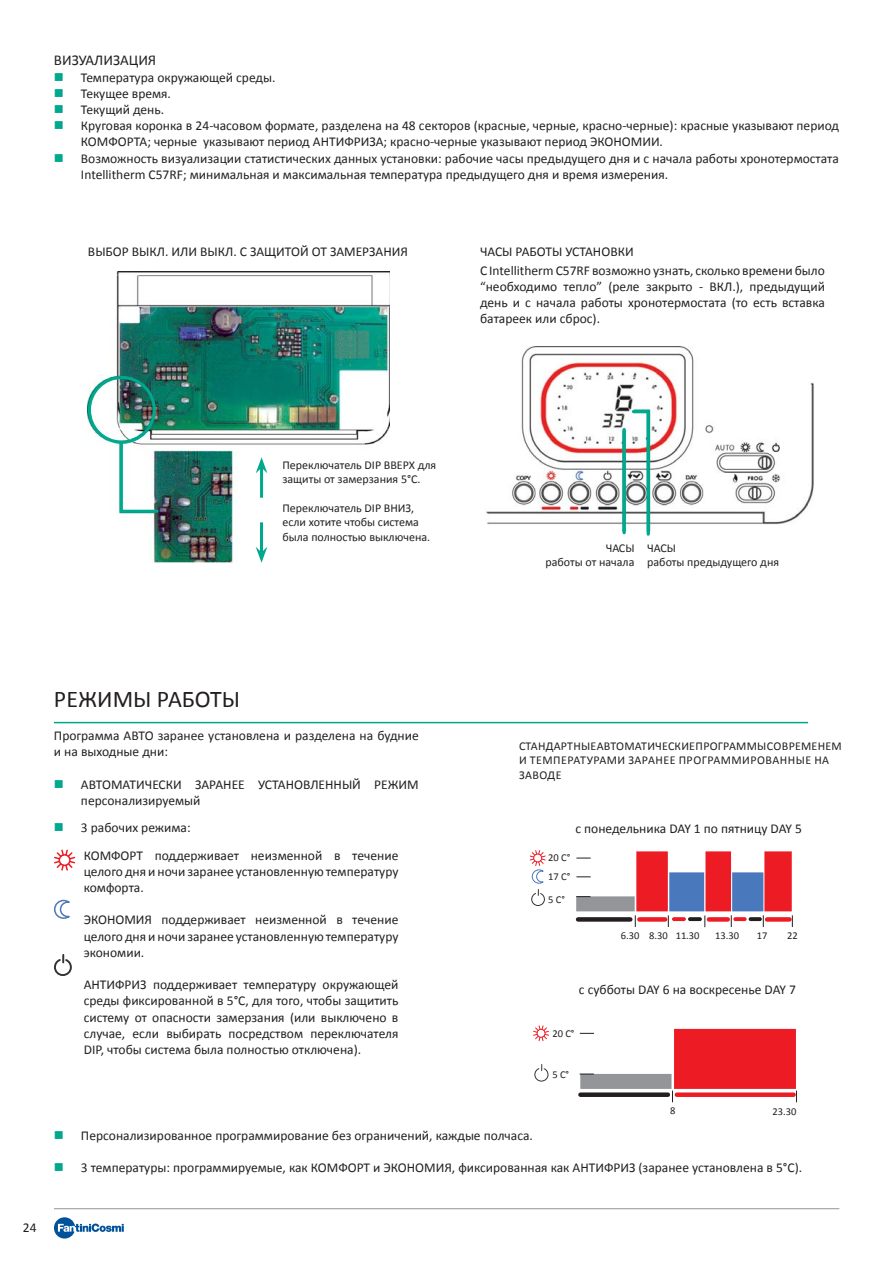
<style>
.page{position:relative;width:893px;height:1263px;background:#fff}
.page>*{position:absolute;margin:0;border:0;box-sizing:border-box;transform-origin:0 0}
.t1{font:24px "Calibri";color:#231f20}
.t2{font:15px "Calibri";color:#231f20}
.t3{font:13.5px/16.2px "Calibri";color:#231f20}
.t4{font:12px/14.4px "Calibri";color:#231f20}
.t5{font:12px/14.4px "Calibri";letter-spacing:.02em;color:#231f20}
.t6{font:10.5px "Calibri";color:#231f20}
.s1{color:#00a88e}
</style>
<div class="page">
<hr style="left:54px;top:1208px;width:785px;height:1px;background:#939598">
<svg style="left:54px;top:1217px;width:70px;height:22px"></svg>
<img style="left:88px;top:271px;width:302px;height:292px">
<img style="left:486px;top:347px;width:328px;height:185px">
<hr style="left:260px;top:468px;width:3px;height:30px;background:#00a88e">
<svg style="left:256px;top:457px;width:11px;height:16px"></svg>
<hr style="left:260px;top:522px;width:3px;height:30px;background:#00a88e">
<svg style="left:256px;top:547px;width:11px;height:16px"></svg>
<svg style="left:622px;top:430px;width:4px;height:103px"></svg>
<svg style="left:118px;top:440px;width:42px;height:74px"></svg>
<svg style="left:630px;top:408px;width:21px;height:128px"></svg>
<div style="left:88px;top:376px;width:68px;height:68px;border:3px solid #00a88e;border-radius:50%"></div>
<hr style="left:54px;top:722px;width:754px;height:1px;background:#00a88e">
<div style="left:578px;top:917px;width:52px;height:5px;background:#231f20"></div>
<div style="left:639px;top:917px;width:26px;height:5px;background:#ed1c24"></div>
<svg style="left:672px;top:917px;width:14px;height:4px"></svg>
<svg style="left:688px;top:917px;width:14px;height:4px"></svg>
<div style="left:709px;top:917px;width:19px;height:5px;background:#ed1c24"></div>
<div style="left:767px;top:917px;width:22px;height:5px;background:#ed1c24"></div>
<div style="left:669px;top:872px;width:35px;height:39px;background:#4978bc"></div>
<div style="left:636px;top:851px;width:32px;height:60px;background:#ed1c24"></div>
<svg style="left:529px;top:850px;width:17px;height:56px"></svg>
<div style="left:705px;top:851px;width:26px;height:60px;background:#ed1c24"></div>
<div style="left:764px;top:851px;width:28px;height:60px;background:#ed1c24"></div>
<svg style="left:635px;top:915px;width:1px;height:12px"></svg>
<svg style="left:668px;top:915px;width:1px;height:12px"></svg>
<svg style="left:731px;top:915px;width:1px;height:12px"></svg>
<svg style="left:763px;top:915px;width:1px;height:12px"></svg>
<svg style="left:792px;top:915px;width:1px;height:12px"></svg>
<div style="left:576px;top:896px;width:59px;height:15px;background:#939598"></div>
<svg style="left:576px;top:858px;width:15px;height:1px"></svg>
<svg style="left:576px;top:876px;width:15px;height:1px"></svg>
<svg style="left:576px;top:896px;width:14px;height:1px"></svg>
<div style="left:732px;top:872px;width:31px;height:39px;background:#4978bc"></div>
<svg style="left:733px;top:917px;width:13px;height:4px"></svg>
<svg style="left:749px;top:917px;width:13px;height:4px"></svg>
<div style="left:677px;top:1092px;width:116px;height:5px;background:#ed1c24"></div>
<div style="left:674px;top:1029px;width:122px;height:60px;background:#ed1c24"></div>
<div style="left:580px;top:1074px;width:91px;height:15px;background:#939598"></div>
<svg style="left:533px;top:1025px;width:16px;height:17px"></svg>
<div style="left:537px;top:1029px;width:8px;height:9px;border:1px solid #ed1c24;border-radius:50%"></div>
<svg style="left:534px;top:1064px;width:15px;height:18px"></svg>
<svg style="left:580px;top:1033px;width:14px;height:1px"></svg>
<svg style="left:580px;top:1074px;width:14px;height:1px"></svg>
<div style="left:580px;top:1092px;width:88px;height:5px;background:#231f20"></div>
<svg style="left:54px;top:849px;width:22px;height:22px"></svg>
<div style="left:59px;top:854px;width:12px;height:12px;border:2px solid #ed1c24;border-radius:50%"></div>
<svg style="left:54px;top:899px;width:16px;height:20px"></svg>
<svg style="left:54px;top:955px;width:18px;height:21px"></svg>
<p class="t2" style="left:54px;top:54px;width:104px">ВИЗУАЛИЗАЦИЯ</p>
<p class="t3" style="left:54px;top:70px;width:223px"><span class="s1">■</span> Температура окружающей среды.</p>
<p class="t3" style="left:54px;top:86px;width:119px"><span class="s1">■</span> Текущее время.</p>
<p class="t3" style="left:54px;top:102px;width:112px"><span class="s1">■</span> Текущий день.</p>
<p class="t3" style="left:81px;top:119px;width:759px;text-indent:-27px"><span class="s1">■</span> Круговая коронка в 24-часовом формате, разделена на 48 секторов (красные, черные, красно-черные): красные указывают период<br>КОМФОРТА; черные указывают период АНТИФРИЗА; красно-черные указывают период ЭКОНОМИИ.</p>
<p class="t3" style="left:81px;top:151px;width:759px;text-indent:-27px"><span class="s1">■</span> Возможность визуализации статистических данных установки: рабочие часы предыдущего дня и с начала работы хронотермостата<br>Intellitherm C57RF; минимальная и максимальная температура предыдущего дня и время измерения.</p>
<p class="t3" style="left:88px;top:244px;width:321px">ВЫБОР ВЫКЛ. ИЛИ ВЫКЛ. С ЗАЩИТОЙ ОТ ЗАМЕРЗАНИЯ</p>
<p class="t3" style="left:480px;top:244px;width:155px">ЧАСЫ РАБОТЫ УСТАНОВКИ</p>
<p class="t3" style="left:480px;top:263px;width:346px;text-align:justify">C Intellitherm C57RF возможно узнать, сколько времени было “необходимо тепло” (реле закрыто - ВКЛ.), предыдущий день и с начала работы хронотермостата (то есть вставка батареек или сброс).</p>
<p class="t4" style="left:282px;top:458px;width:155px">Переключатель DIP ВВЕРХ для защиты от замерзания 5°C.</p>
<p class="t4" style="left:282px;top:502px;width:149px">Переключатель DIP ВНИЗ, если хотите чтобы система была полностью выключена.</p>
<p class="t4" style="left:545px;top:541px;width:91px;text-align:right">ЧАСЫ<br>работы от начала</p>
<p class="t4" style="left:647px;top:541px;width:133px">ЧАСЫ<br>работы предыдущего дня</p>
<h1 class="t1" style="left:54px;top:689px;width:188px">РЕЖИМЫ РАБОТЫ</h1>
<p class="t3" style="left:54px;top:728px;width:366px">Программа АВТО заранее установлена и разделена на будние и на выходные дни:</p>
<p class="t3" style="left:81px;top:778px;width:339px;text-indent:-27px"><span class="s1">■</span> АВТОМАТИЧЕСКИ ЗАРАНЕЕ УСТАНОВЛЕННЫЙ РЕЖИМ персонализируемый</p>
<p class="t3" style="left:84px;top:815px;width:316px;line-height:27.6px;text-indent:-30px"><span class="s1">■</span> 3 рабочих режима:<br>КОМФОРТ поддерживает неизменной в течение</p>
<p class="t3" style="left:84px;top:864px;width:316px">целого дня и ночи заранее установленную температуру комфорта.</p>
<p class="t3" style="left:84px;top:913px;width:316px;text-align:justify">ЭКОНОМИЯ поддерживает неизменной в течение целого дня и ночи заранее установленную температуру экономии.</p>
<p class="t3" style="left:84px;top:978px;width:316px;text-align:justify">АНТИФРИЗ поддерживает температуру окружающей среды фиксированной в 5°C, для того, чтобы защитить систему от опасности замерзания (или выключено в случае, если выбирать посредством переключателя DIP, чтобы система была полностью отключена).</p>
<p class="t5" style="left:519px;top:740px;width:324px">СТАНДАРТНЫЕАВТОМАТИЧЕСКИЕПРОГРАММЫСОВРЕМЕНЕМ<br>И ТЕМПЕРАТУРАМИ ЗАРАНЕЕ ПРОГРАММИРОВАННЫЕ НА<br>ЗАВОДЕ</p>
<p class="t3" style="left:575px;top:822px;width:228px">с понедельника DAY 1 по пятницу DAY 5</p>
<p class="t6" style="left:548px;top:853px;width:24px">20 C°</p>
<p class="t6" style="left:548px;top:895px;width:18px">5 C°</p>
<p class="t6" style="left:548px;top:872px;width:24px">17 C°</p>
<p class="t6" style="left:621px;top:931px;width:80px">6.30 8.30 11.30</p>
<p class="t6" style="left:715px;top:931px;width:25px">13.30</p>
<p class="t6" style="left:757px;top:931px;width:12px">17</p>
<p class="t6" style="left:787px;top:931px;width:12px">22</p>
<p class="t3" style="left:579px;top:982px;width:218px">с субботы DAY 6 на воскресенье DAY 7</p>
<p class="t6" style="left:552px;top:1029px;width:24px">20 C°</p>
<p class="t6" style="left:552px;top:1070px;width:18px">5 C°</p>
<p class="t6" style="left:670px;top:1107px;width:7px">8</p>
<p class="t6" style="left:772px;top:1107px;width:25px">23.30</p>
<p class="t3" style="left:54px;top:1128px;width:480px"><span class="s1">■</span> Персонализированное программирование без ограничений, каждые полчаса.</p>
<p class="t3" style="left:54px;top:1161px;width:750px"><span class="s1">■</span> 3 температуры: программируемые, как КОМФОРТ и ЭКОНОМИЯ, фиксированная как АНТИФРИЗ (заранее установлена в 5°C).</p>
<p class="t3" style="left:23px;top:1221px;width:15px">24</p>
</div>
